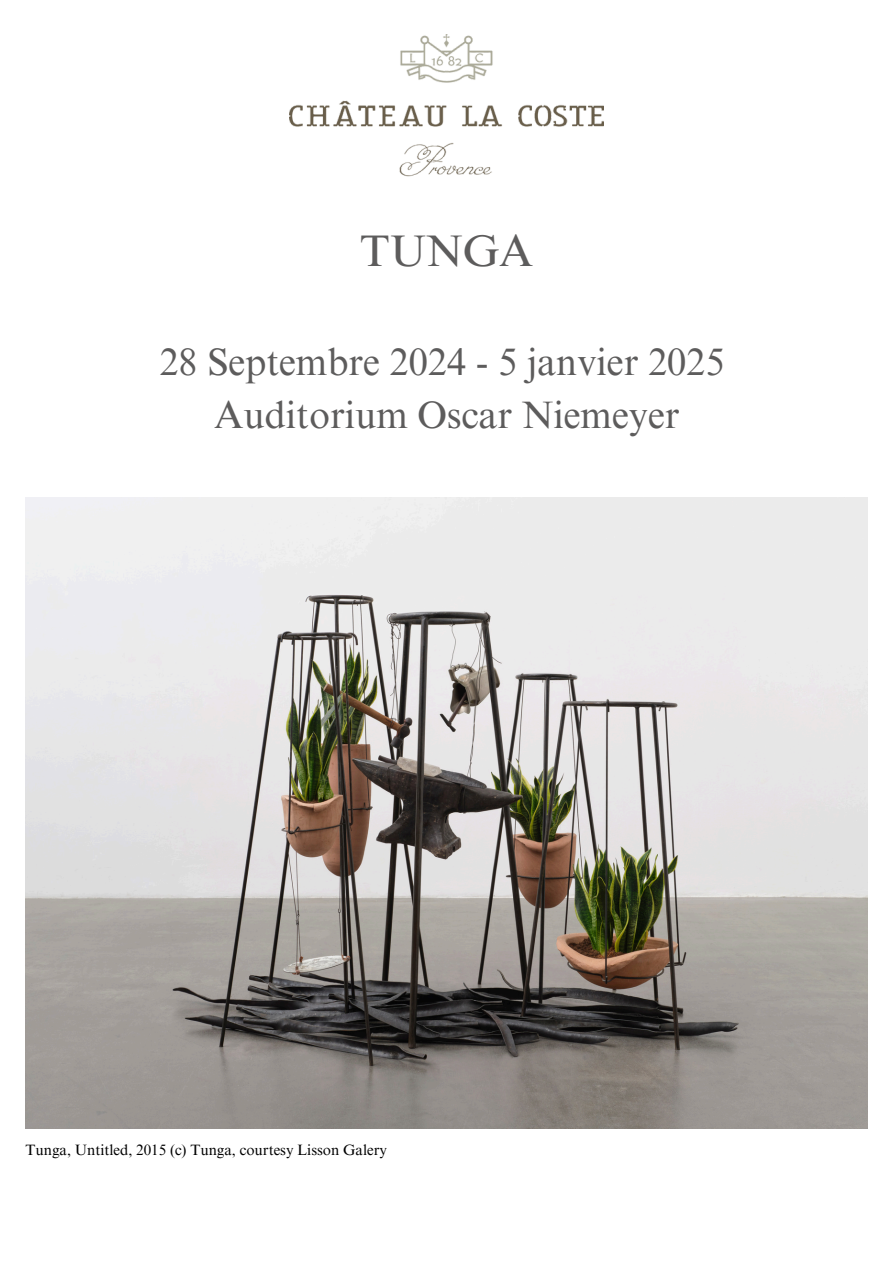
<style>
.page{position:relative;width:894px;height:1264px;background:#fff}
.page>*{position:absolute;margin:0;border:0;box-sizing:border-box;transform-origin:0 0}
.t1{font:44.25px "Times NRMT Pro";color:#5d5c5c}
.t2{font:38.25px/52.8px "Times NRMT Pro";color:#5d5c5c;text-align:center}
.t3{font:15px "Times NRMT Pro";color:#000}
</style>
<div class="page">
<img style="left:290px;top:34px;width:313px;height:142px">
<img style="left:25px;top:497px;width:842px;height:631px">
<h2 class="t1" style="left:360px;top:234px;width:174px">TUNGA</h2>
<p class="t2" style="left:159px;top:340px;width:566px">28 Septembre 2024 - 5 janvier 2025<br>Auditorium Oscar Niemeyer</p>
<p class="t3" style="left:25px;top:1144px;width:363px">Tunga, Untitled, 2015 (c) Tunga, courtesy Lisson Galery</p>
</div>
